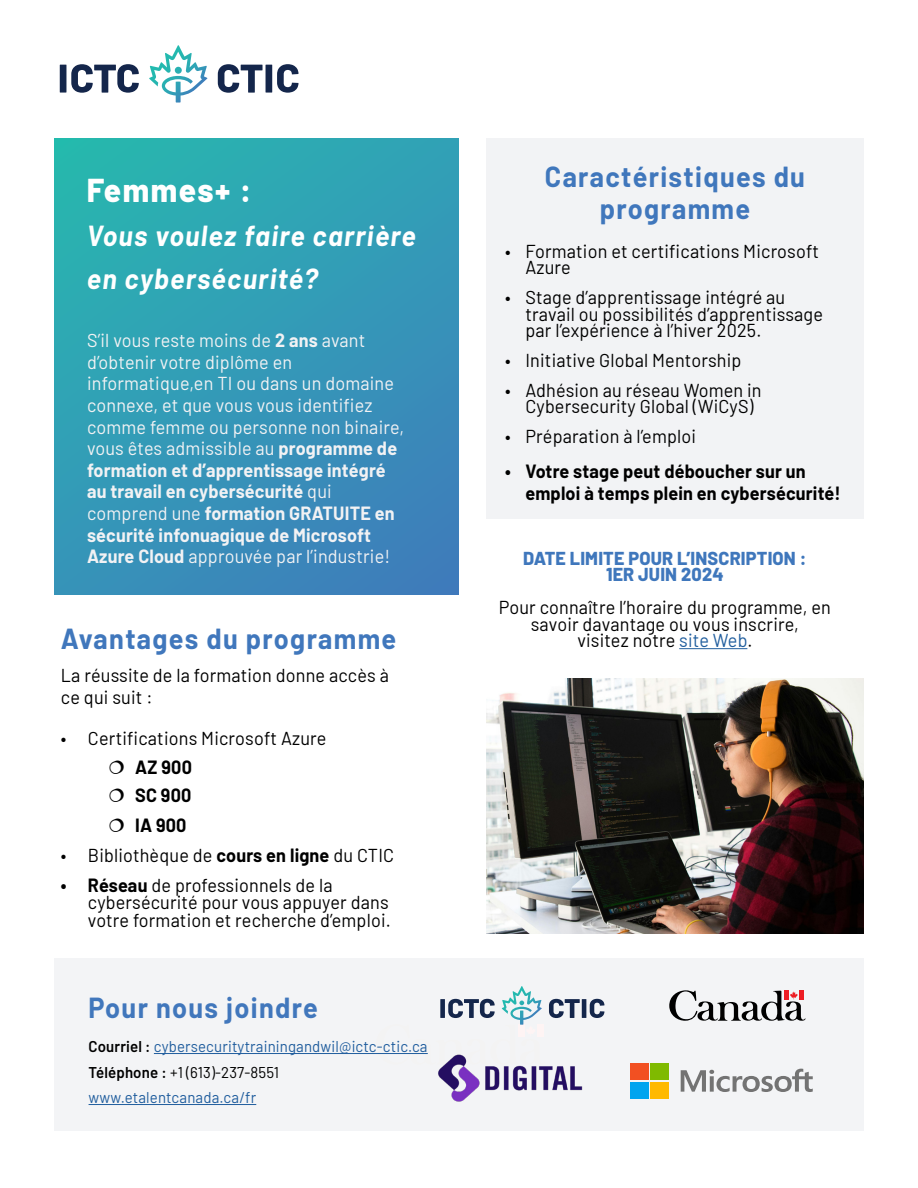
<style>
.page{position:relative;width:918px;height:1188px;background:#fff}
.page>*{position:absolute;margin:0;border:0;box-sizing:border-box;transform-origin:0 0}
.t1{font:800 33px "Barlow";letter-spacing:.05em;color:#fff;scale:.95 1}
.t2{font:700 28.35px/32.4px "Barlow";letter-spacing:.05em;color:#4077bc;text-align:center;scale:.95 1}
.t3{font:italic 700 28.35px/43.5px "Barlow";letter-spacing:.05em;color:#fff;scale:.95 1}
.t4{font:700 28.35px "Barlow";letter-spacing:.05em;color:#4177bc;scale:.95 1}
.t5{font:18.75px/16.5px "Barlow";letter-spacing:.01em;color:#000;scale:.96 1}
.t6{font:18.75px/21.6px "Barlow";letter-spacing:.01em;color:#f2f2f4;scale:.96 1}
.t7{font:700 18.75px/29.2px "Barlow";letter-spacing:.01em;color:#000;scale:.96 1}
.t8{font:800 18.75px/16.5px "Barlow";letter-spacing:.01em;color:#3f77bc;text-align:center;scale:.96 1}
.t9{font:15.6px/25.5px "Barlow";letter-spacing:.01em;color:#215e9e;scale:.96 1}
.s1{font-weight:700}
.s2{font-weight:600;color:#000}
.s3{color:#000}
.s4{color:#215e9e}
</style>
<div class="page">
<div style="left:55px;top:138px;width:404px;height:457px;background:linear-gradient(to bottom,#2cadb2,#3b86bb)"></div>
<svg style="left:60px;top:64px;width:79px;height:29px"></svg>
<svg style="left:218px;top:64px;width:80px;height:29px"></svg>
<svg style="left:149px;top:45px;width:59px;height:58px"></svg>
<div style="left:486px;top:138px;width:378px;height:381px;background:#f2f3f5"></div>
<img style="left:486px;top:679px;width:378px;height:254px">
<hr style="left:679px;top:648px;width:68px;height:1px;background:#215e9e">
<div style="left:54px;top:958px;width:810px;height:173px;background:#f3f4f6"></div>
<svg style="left:440px;top:986px;width:164px;height:51px"></svg>
<img style="left:438px;top:1054px;width:145px;height:48px">
<svg style="left:681px;top:1069px;width:132px;height:23px"></svg>
<div style="left:630px;top:1063px;width:19px;height:17px;background:#f25022"></div>
<div style="left:650px;top:1063px;width:19px;height:17px;background:#7fba00"></div>
<div style="left:630px;top:1082px;width:19px;height:17px;background:#00a4ef"></div>
<div style="left:650px;top:1082px;width:19px;height:17px;background:#ffb900"></div>
<hr style="left:154px;top:1053px;width:274px;height:1px;background:#215e9e">
<hr style="left:89px;top:1104px;width:167px;height:1px;background:#215e9e">
<svg style="left:669px;top:990px;width:137px;height:31px"></svg>
<h1 class="t1" style="left:87px;top:166px;width:175px">Femmes+ :</h1>
<h2 class="t3" style="left:87px;top:211px;width:348px">Vous voulez faire carrière en cybersécurité?</h2>
<p class="t6" style="left:87px;top:328px;width:332px">S’il vous reste moins de <span class="s1">2 ans</span> avant d’obtenir votre diplôme en informatique,en TI ou dans un domaine connexe, et que vous vous identifiez comme femme ou personne non binaire, vous êtes admissible au <span class="s1">programme de formation et d’apprentissage intégré au travail en cybersécurité</span> qui comprend une <span class="s1">formation GRATUITE en sécurité infonuagique de Microsoft Azure Cloud</span> approuvée par l’industrie!</p>
<h2 class="t2" style="left:61px;top:620px;width:355px">Avantages du programme</h2>
<p class="t5" style="left:61px;top:663px;width:343px;line-height:21.6px">La réussite de la formation donne accès à ce qui suit :</p>
<p class="t5" style="left:61px;top:729px;width:278px">• Certifications Microsoft Azure</p>
<p class="t7" style="left:135px;top:751px;width:61px;text-align:justify">AZ 900<br>SC 900<br>IA 900</p>
<p class="t5" style="left:61px;top:846px;width:349px">• Bibliothèque de <span class="s1">cours en ligne</span> du CTIC</p>
<p class="t5" style="left:88px;top:875px;width:317px;line-height:17.2px;text-indent:-27px"><span class="s1">• Réseau</span> de professionnels de la cybersécurité pour vous appuyer dans votre formation et recherche d’emploi.</p>
<h2 class="t4" style="left:89px;top:987px;width:243px">Pour nous joindre</h2>
<p class="t9" style="left:89px;top:1033px;width:355px"><span class="s2">Courriel :</span> cybersecuritytrainingandwil@ictc-ctic.ca<br><span class="s2">Téléphone :</span> <span class="s3">+1 (613)-237-8551 </span>www.etalentcanada.ca/fr</p>
<h2 class="t2" style="left:545px;top:158px;width:275px">Caractéristiques du programme</h2>
<p class="t5" style="left:525px;top:241px;width:307px;text-indent:-20px">• Formation et certifications Microsoft<br>Azure</p>
<p class="t5" style="left:525px;top:288px;width:311px;text-indent:-20px">• Stage d’apprentissage intégré au travail ou possibilités d’apprentissage par l’expérience à l’hiver 2025.</p>
<p class="t5" style="left:505px;top:351px;width:248px">• Initiative Global Mentorship</p>
<p class="t5" style="left:525px;top:380px;width:248px;text-indent:-20px">• Adhésion au réseau Women in<br>Cybersecurity Global (WiCyS)</p>
<p class="t5" style="left:505px;top:427px;width:200px">• Préparation à l’emploi</p>
<p class="t7" style="left:525px;top:459px;width:330px;line-height:21.6px;text-indent:-20px">• Votre stage peut déboucher sur un emploi à temps plein en cybersécurité!</p>
<p class="t8" style="left:523px;top:548px;width:297px">DATE LIMITE POUR L’INSCRIPTION :<br>1ER JUIN 2024</p>
<p class="t5" style="left:499px;top:598px;width:347px;text-align:center">Pour connaître l’horaire du programme, en savoir davantage ou vous inscrire,<br>visitez notre <span class="s4">site Web</span>.</p>
</div>
